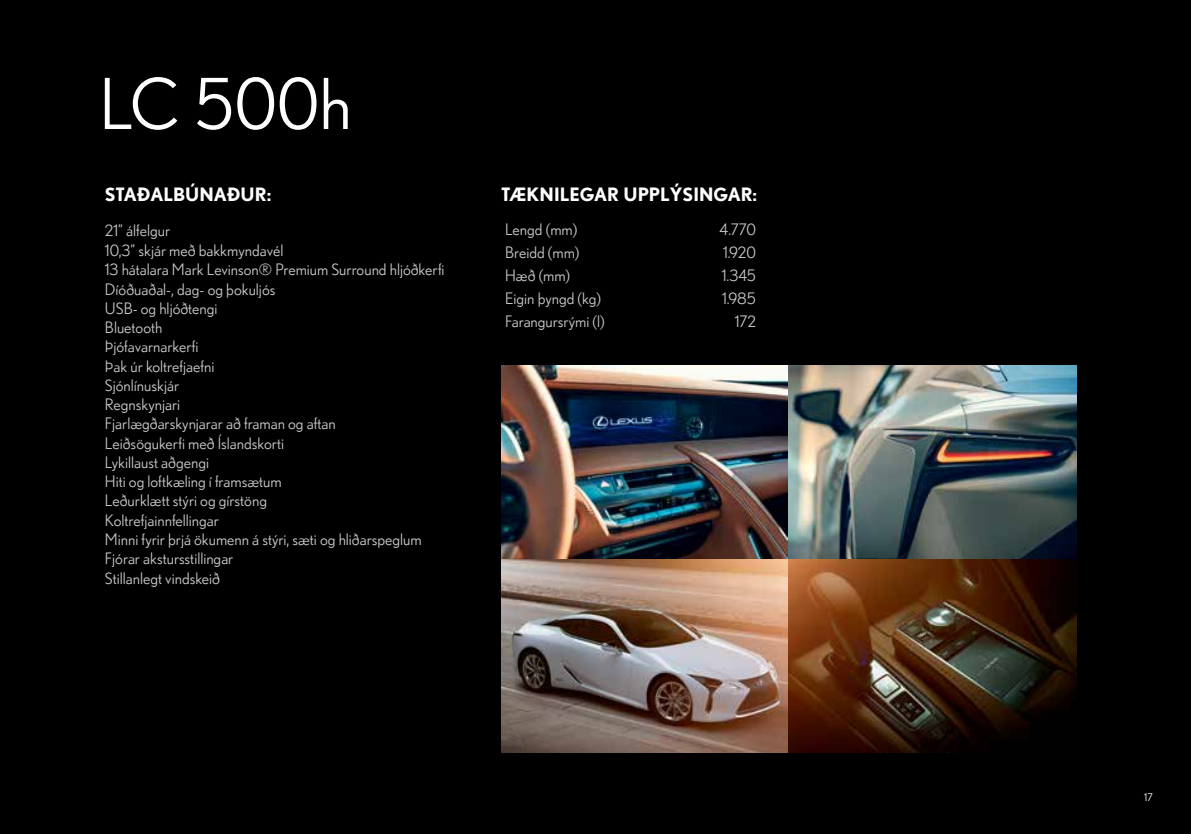
<style>
.page{position:relative;width:1191px;height:834px;background:#fff}
.page>*{position:absolute;margin:0;border:0;box-sizing:border-box;transform-origin:0 0}
.t1{font:70px "Nobel";color:#fff}
.t2{font:700 18.38px "Nobel";color:#fff}
.t3{font:15.75px/19.2px "Nobel";color:#c5c6c6}
.t4{font:10.5px "Nobel";color:#fff}
</style>
<div class="page">
<div style="left:0;top:0;width:1191px;height:833px;background:#000"></div>
<img style="left:501px;top:365px;width:575px;height:387px">
<h1 class="t1" style="left:99px;top:64px;width:254px">LC 500h</h1>
<p class="t2" style="left:105px;top:183px;width:168px">STAÐALBÚNAÐUR:</p>
<p class="t3" style="left:105px;top:221px;width:341px">21” álfelgur<br>10,3” skjár með bakkmyndavél<br>13 hátalara Mark Levinson® Premium Surround hljóðkerfi<br>Díóðuaðal-, dag- og þokuljós<br>USB- og hljóðtengi<br>Bluetooth<br>Þjófavarnarkerfi<br>Þak úr koltrefjaefni<br>Sjónlínuskjár<br>Regnskynjari<br>Fjarlægðarskynjarar að framan og aftan<br>Leiðsögukerfi með Íslandskorti<br>Lykillaust aðgengi<br>Hiti og loftkæling í framsætum<br>Leðurklætt stýri og gírstöng<br>Koltrefjainnfellingar<br>Minni fyrir þrjá ökumenn á stýri, sæti og hliðarspeglum<br>Fjórar akstursstillingar<br>Stillanlegt vindskeið</p>
<p class="t2" style="left:501px;top:183px;width:257px">TÆKNILEGAR UPPLÝSINGAR:</p>
<p class="t3" style="left:505px;top:220px;width:74px">Lengd (mm)</p>
<p class="t3" style="left:719px;top:220px;width:38px">4.770</p>
<p class="t3" style="left:505px;top:243px;width:76px">Breidd (mm)</p>
<p class="t3" style="left:723px;top:243px;width:34px">1.920</p>
<p class="t3" style="left:505px;top:266px;width:67px">Hæð (mm)</p>
<p class="t3" style="left:722px;top:266px;width:36px">1.345</p>
<p class="t3" style="left:505px;top:289px;width:97px">Eigin þyngd (kg)</p>
<p class="t3" style="left:722px;top:289px;width:35px">1.985</p>
<p class="t3" style="left:505px;top:312px;width:101px">Farangursrými (l)</p>
<p class="t3" style="left:735px;top:312px;width:23px">172</p>
<p class="t4" style="left:1144px;top:791px;width:10px">17</p>
</div>
